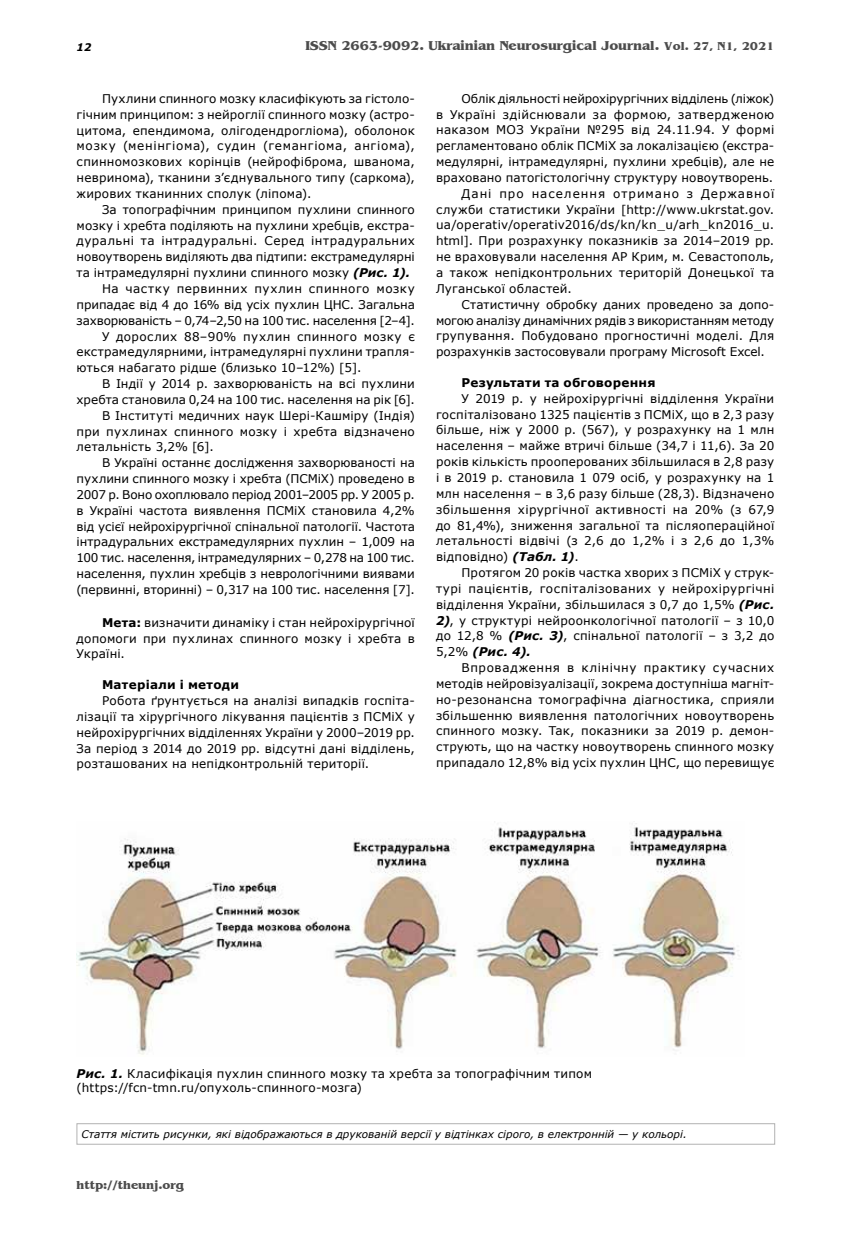
<style>
.page{position:relative;width:851px;height:1234px;background:#fff}
.page>*{position:absolute;margin:0;border:0;box-sizing:border-box;transform-origin:0 0}
.t1{font:700 13.5px "Benguiat";color:#4c4c4c}
.t2{font:12px/15.9px "Verdana";letter-spacing:.01em;color:#000;text-align:justify}
.t3{font:12px "Verdana";letter-spacing:-.015em;color:#000}
.t4{font:12px "Verdana";letter-spacing:.04em;color:#000}
.t5{font:12px "Verdana";letter-spacing:.03em;color:#000}
.t6{font:12px "Verdana";letter-spacing:-.02em;color:#000}
.t7{font:12px "Verdana";letter-spacing:-.01em;color:#000}
.t8{font:700 12px "Verdana";letter-spacing:.02em;color:#000}
.t9{font:12px "Verdana";letter-spacing:.08em;color:#000}
.t10{font:700 12px "Benguiat";color:#4c4c4c}
.t11{font:italic 10.5px "Verdana";color:#000}
.t12{font:italic 700 10.5px "Verdana";color:#000}
.s1{font-size:12px}
.s2{font-weight:700;font-style:italic}
.s3{font-weight:700}
</style>
<div class="page">
<div style="left:76px;top:1122px;width:699px;height:22px;border:1px solid #b2b2b2"></div>
<img style="left:77px;top:821px;width:663px;height:234px">
<p class="t12" style="left:77px;top:40px;width:16px">12</p>
<p class="t1" style="left:305px;top:38px;width:470px">ISSN 2663-9092. Ukrainian Neurosurgical Journal. <span class="s1">Vol. 27, N1, 2021</span></p>
<p class="t2" style="left:77px;top:90px;width:340px;text-indent:25px">Пухлини спинного мозку класифікують за гістоло&shy;гічним принципом: з нейроглії спинного мозку (астро&shy;цитома, епендимома, олігодендрогліома), оболонок мозку (менінгіома), судин (гемангіома, ангіома), спинномозкових корінців (нейрофіброма, шванома, невринома), тканини з’єднувального типу (саркома), жирових тканинних сполук (ліпома).</p>
<p class="t2" style="left:102px;top:201px;width:314px">За топографічним принципом пухлини спинного</p>
<p class="t2" style="left:77px;top:217px;width:340px">мозку і хребта поділяють на пухлини хребців, екстра-</p>
<p class="t4" style="left:77px;top:233px;width:340px">дуральні та інтрадуральні. Серед інтрадуральних</p>
<p class="t2" style="left:77px;top:249px;width:340px">новоутворень виділяють два підтипи: екстрамедулярні</p>
<p class="t2" style="left:77px;top:265px;width:335px">та інтрамедулярні пухлини спинного мозку <span class="s2">(Рис. 1).</span></p>
<p class="t4" style="left:102px;top:280px;width:314px">На частку первинних пухлин спинного мозку</p>
<p class="t7" style="left:77px;top:296px;width:340px">припадає від 4 до 16% від усіх пухлин ЦНС. Загальна</p>
<p class="t3" style="left:77px;top:312px;width:340px">захворюваність ‒ 0,74‒2,50 на 100 тис. населення [2‒4].</p>
<p class="t5" style="left:102px;top:328px;width:314px">У дорослих 88‒90% пухлин спинного мозку є</p>
<p class="t2" style="left:77px;top:344px;width:340px">екстрамедулярними, інтрамедулярні пухлини трапля-</p>
<p class="t2" style="left:77px;top:359px;width:286px">ються набагато рідше (близько 10‒12%) [5].</p>
<p class="t2" style="left:102px;top:375px;width:314px">В Індії у 2014 р. захворюваність на всі пухлини</p>
<p class="t2" style="left:77px;top:391px;width:340px">хребта становила 0,24 на 100 тис. населення на рік [6].</p>
<p class="t2" style="left:102px;top:407px;width:314px">В Інституті медичних наук Шері-Кашміру (Індія)</p>
<p class="t2" style="left:77px;top:423px;width:340px">при пухлинах спинного мозку і хребта відзначено</p>
<p class="t2" style="left:77px;top:439px;width:139px">летальність 3,2% [6].</p>
<p class="t2" style="left:102px;top:454px;width:314px">В Україні останнє дослідження захворюваності на</p>
<p class="t2" style="left:77px;top:470px;width:340px">пухлини спинного мозку і хребта (ПСМіХ) проведено в</p>
<p class="t3" style="left:77px;top:486px;width:340px">2007 р. Воно охоплювало період 2001‒2005 рр. У 2005 р.</p>
<p class="t2" style="left:77px;top:502px;width:340px">в Україні частота виявлення ПСМіХ становила 4,2%</p>
<p class="t2" style="left:77px;top:518px;width:340px">від усієї нейрохірургічної спінальної патології. Частота</p>
<p class="t2" style="left:77px;top:534px;width:340px">інтрадуральних екстрамедулярних пухлин ‒ 1,009 на</p>
<p class="t3" style="left:77px;top:549px;width:340px">100 тис. населення, інтрамедулярних ‒ 0,278 на 100 тис.</p>
<p class="t2" style="left:77px;top:565px;width:340px">населення, пухлин хребців з неврологічними виявами</p>
<p class="t2" style="left:77px;top:581px;width:340px">(первинні, вторинні) ‒ 0,317 на 100 тис. населення [7].</p>
<p class="t2" style="left:77px;top:614px;width:340px;text-indent:26px"><span class="s3">Мета:</span> визначити динаміку і стан нейрохірургічної допомоги при пухлинах спинного мозку і хребта в Україні.</p>
<p class="t8" style="left:102px;top:676px;width:139px">Матеріали і методи</p>
<p class="t2" style="left:77px;top:692px;width:340px;text-indent:26px">Робота ґрунтується на аналізі випадків госпіта&shy;лізації та хірургічного лікування пацієнтів з ПСМіХ у нейрохірургічних відділеннях України у 2000‒2019 рр.<br>За період з 2014 до 2019 рр. відсутні дані відділень, розташованих на непідконтрольній території.</p>
<p class="t3" style="left:461px;top:90px;width:314px">Облік діяльності нейрохірургічних відділень (ліжок)</p>
<p class="t4" style="left:436px;top:106px;width:340px">в Україні здійснювали за формою, затвердженою</p>
<p class="t5" style="left:436px;top:122px;width:340px">наказом МОЗ України №295 від 24.11.94. У формі</p>
<p class="t2" style="left:436px;top:138px;width:340px">регламентовано облік ПСМіХ за локалізацією (екстра-</p>
<p class="t2" style="left:436px;top:154px;width:340px">медулярні, інтрамедулярні, пухлини хребців), але не</p>
<p class="t2" style="left:436px;top:169px;width:338px">враховано патогістологічну структуру новоутворень.</p>
<p class="t9" style="left:461px;top:185px;width:314px">Дані про населення отримано з Державної</p>
<p class="t2" style="left:436px;top:201px;width:340px">служби статистики України [http://www.ukrstat.gov.</p>
<p class="t2" style="left:436px;top:217px;width:340px">ua/operativ/operativ2016/ds/kn/kn_u/arh_kn2016_u.</p>
<p class="t2" style="left:436px;top:233px;width:340px">html]. При розрахунку показників за 2014‒2019 рр.</p>
<p class="t2" style="left:436px;top:249px;width:340px">не враховували населення АР Крим, м. Севастополь,</p>
<p class="t2" style="left:436px;top:264px;width:340px">а також непідконтрольних територій Донецької та</p>
<p class="t2" style="left:436px;top:280px;width:137px">Луганської областей.</p>
<p class="t2" style="left:461px;top:296px;width:314px">Статистичну обробку даних проведено за допо-</p>
<p class="t6" style="left:436px;top:312px;width:340px">могою аналізу динамічних рядів з використанням методу</p>
<p class="t2" style="left:436px;top:328px;width:340px">групування. Побудовано прогностичні моделі. Для</p>
<p class="t2" style="left:436px;top:344px;width:330px">розрахунків застосовували програму Microsoft Excel.</p>
<p class="t8" style="left:461px;top:374px;width:195px">Результати та обговорення</p>
<p class="t2" style="left:436px;top:390px;width:340px;text-indent:26px">У 2019 р. у нейрохірургічні відділення України госпіталізовано 1325 пацієнтів з ПСМіХ, що в 2,3 разу більше, ніж у 2000 р. (567), у розрахунку на 1 млн населення ‒ майже втричі більше (34,7 і 11,6). За 20 років кількість прооперованих збільшилася в 2,8 разу і в 2019 р. становила 1 079 осіб, у розрахунку на 1 млн населення ‒ в 3,6 разу більше (28,3). Відзначено збільшення хірургічної активності на 20% (з 67,9 до 81,4%), зниження загальної та післяопераційної летальності відвічі (з 2,6 до 1,2% і з 2,6 до 1,3% відповідно) <span class="s2">(Табл. 1)</span>.</p>
<p class="t2" style="left:436px;top:564px;width:340px;text-indent:26px">Протягом 20 років частка хворих з ПСМіХ у струк&shy;турі пацієнтів, госпіталізованих у нейрохірургічні відділення України, збільшилася з 0,7 до 1,5% <span class="s2">(Рис.<br>2)</span>, у структурі нейроонкологічної патології ‒ з 10,0 до 12,8 % <span class="s2">(Рис. 3)</span>, спінальної патології ‒ з 3,2 до 5,2% <span class="s2">(Рис. 4).</span></p>
<p class="t2" style="left:436px;top:659px;width:340px;text-indent:26px">Впровадження в клінічну практику сучасних методів нейровізуалізації, зокрема доступніша магніт&shy;но-резонансна томографічна діагностика, сприяли збільшенню виявлення патологічних новоутворень спинного мозку. Так, показники за 2019 р. демон&shy;струють, що на частку новоутворень спинного мозку припадало 12,8% від усіх пухлин ЦНС, що перевищує</p>
<p class="t2" style="left:77px;top:1066px;width:517px;line-height:14.4px"><span class="s2">Рис. 1.</span> Класифікація пухлин спинного мозку та хребта за топографічним типом (https://fcn-tmn.ru/опухоль-спинного-мозга)</p>
<p class="t11" style="left:82px;top:1126px;width:606px">Стаття містить рисунки, які відображаються в друкованій версії у відтінках сірого, в електронній — у кольорі.</p>
<p class="t10" style="left:77px;top:1178px;width:109px">http://theunj.org</p>
</div>
